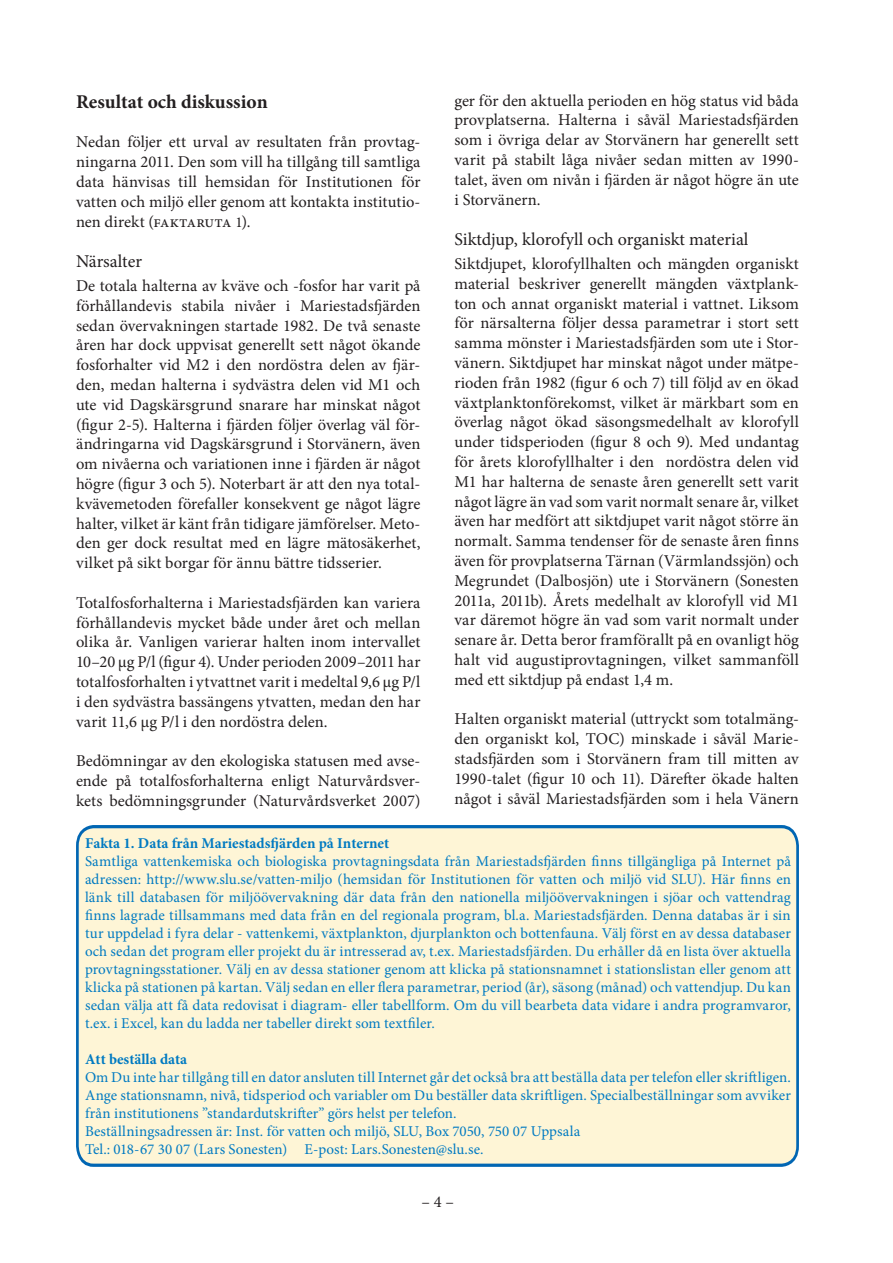
<style>
.page{position:relative;width:893px;height:1263px;background:#fff}
.page>*{position:absolute;margin:0;border:0;box-sizing:border-box;transform-origin:0 0}
.Brödtext{font:700 19.5px "Minion Pro";color:#231f20}
.Rubrik2{font:18px "Minion Pro";letter-spacing:-.005em;color:#231f20}
.Brödtext-2{font:16.5px/19.8px "Minion Pro";color:#231f20;text-align:justify}
.Ingress{font:16.5px "Minion Pro";color:#231f20}
.Faktaruta{font:15px/18px "Minion Pro";letter-spacing:.005em;color:#007ac2;text-align:justify}
.Faktaruta-2{font:700 15px "Minion Pro";color:#007ac2}
.s1{font-size:15px}
</style>
<div class="page">
<div style="left:76px;top:825px;width:723px;height:342px;background:#fef5d6"></div>
<p class="Brödtext" style="left:76px;top:88px;width:193px">Resultat och diskussion</p>
<p class="Brödtext-2" style="left:76px;top:132px;width:346px">Nedan följer ett urval av resultaten från provtag&shy;ningarna 2011. Den som vill ha tillgång till samtliga data hänvisas till hemsidan för Institutionen för vatten och miljö eller genom att kontakta institutio&shy;nen direkt (faktaruta <span class="s1">1</span>).</p>
<p class="Rubrik2" style="left:76px;top:249px;width:67px">Närsalter</p>
<p class="Brödtext-2" style="left:76px;top:276px;width:346px">De totala halterna av kväve och -fosfor har varit på förhållandevis stabila nivåer i Mariestadsfjärden sedan övervakningen startade 1982. De två senaste åren har dock uppvisat generellt sett något ökande fosforhalter vid M2 i den nordöstra delen av fjär&shy;den, medan halterna i sydvästra delen vid M1 och ute vid Dagskärsgrund snarare har minskat något (figur 2-5). Halterna i fjärden följer överlag väl för&shy;ändringarna vid Dagskärsgrund i Storvänern, även om nivåerna och variationen inne i fjärden är något högre (figur 3 och 5). Noterbart är att den nya total&shy;kvävemetoden förefaller konsekvent ge något lägre halter, vilket är känt från tidigare jämförelser. Meto&shy;den ger dock resultat med en lägre mätosäkerhet, vilket på sikt borgar för ännu bättre tidsserier.</p>
<p class="Brödtext-2" style="left:76px;top:593px;width:346px">Totalfosforhalterna i Mariestadsfjärden kan variera förhållandevis mycket både under året och mellan olika år. Vanligen varierar halten inom intervallet 10–20 µg P/l (figur 4). Under perioden 2009–2011 har totalfosforhalten i ytvattnet varit i medeltal 9,6 µg P/l i den sydvästra bassängens ytvatten, medan den har varit 11,6 µg P/l i den nordöstra delen.</p>
<p class="Brödtext-2" style="left:76px;top:751px;width:346px">Bedömningar av den ekologiska statusen med avse&shy;ende på totalfosforhalterna enligt Naturvårdsver&shy;kets bedömningsgrunder (Naturvårdsverket 2007)</p>
<p class="Brödtext-2" style="left:454px;top:90px;width:346px">ger för den aktuella perioden en hög status vid båda provplatserna. Halterna i såväl Mariestadsfjärden som i övriga delar av Storvänern har generellt sett varit på stabilt låga nivåer sedan mitten av 1990- talet, även om nivån i fjärden är något högre än ute i Storvänern.</p>
<p class="Rubrik2" style="left:454px;top:227px;width:296px">Siktdjup, klorofyll och organiskt material</p>
<p class="Brödtext-2" style="left:454px;top:254px;width:346px">Siktdjupet, klorofyllhalten och mängden organiskt material beskriver generellt mängden växtplank&shy;ton och annat organiskt material i vattnet. Liksom för närsalterna följer dessa parametrar i stort sett samma mönster i Mariestadsfjärden som ute i Stor&shy;vänern. Siktdjupet har minskat något under mätpe&shy;rioden från 1982 (figur 6 och 7) till följd av en ökad växtplanktonförekomst, vilket är märkbart som en överlag något ökad säsongsmedelhalt av klorofyll under tidsperioden (figur 8 och 9). Med undantag för årets klorofyllhalter i den nordöstra delen vid M1 har halterna de senaste åren generellt sett varit något lägre än vad som varit normalt senare år, vilket även har medfört att siktdjupet varit något större än normalt. Samma tendenser för de senaste åren finns även för provplatserna Tärnan (Värmlandssjön) och Megrundet (Dalbosjön) ute i Storvänern (Sonesten 2011a, 2011b). Årets medelhalt av klorofyll vid M1 var däremot högre än vad som varit normalt under senare år. Detta beror framförallt på en ovanligt hög halt vid augustiprovtagningen, vilket sammanföll med ett siktdjup på endast 1,4 m.</p>
<p class="Brödtext-2" style="left:454px;top:709px;width:346px">Halten organiskt material (uttryckt som totalmäng&shy;den organiskt kol, TOC) minskade i såväl Marie&shy;stadsfjärden som i Storvänern fram till mitten av 1990-talet (figur 10 och 11). Därefter ökade halten något i såväl Mariestadsfjärden som i hela Vänern</p>
<p class="Faktaruta-2" style="left:85px;top:833px;width:306px">Fakta 1. Data från Mariestadsfjärden på Internet</p>
<p class="Faktaruta" style="left:85px;top:852px;width:707px">Samtliga vattenkemiska och biologiska provtagningsdata från Mariestadsfjärden finns tillgängliga på Internet på adressen: http://www.slu.se/vatten-miljo (hemsidan för Institutionen för vatten och miljö vid SLU). Här finns en länk till databasen för miljöövervakning där data från den nationella miljöövervakningen i sjöar och vattendrag finns lagrade tillsammans med data från en del regionala program, bl.a. Mariestadsfjärden. Denna databas är i sin tur uppdelad i fyra delar - vattenkemi, växtplankton, djurplankton och bottenfauna. Välj först en av dessa databaser och sedan det program eller projekt du är intresserad av, t.ex. Mariestadsfjärden. Du erhåller då en lista över aktuella provtagningsstationer. Välj en av dessa stationer genom att klicka på stationsnamnet i stationslistan eller genom att klicka på stationen på kartan. Välj sedan en eller flera parametrar, period (år), säsong (månad) och vattendjup. Du kan sedan välja att få data redovisat i diagram- eller tabellform. Om du vill bearbeta data vidare i andra programvaror, t.ex. i Excel, kan du ladda ner tabeller direkt som textfiler.</p>
<p class="Faktaruta-2" style="left:85px;top:1049px;width:104px">Att beställa data</p>
<p class="Faktaruta" style="left:85px;top:1068px;width:707px">Om Du inte har tillgång till en dator ansluten till Internet går det också bra att beställa data per telefon eller skriftligen.<br>Ange stationsnamn, nivå, tidsperiod och variabler om Du beställer data skriftligen. Specialbeställningar som avviker från institutionens ”standardutskrifter” görs helst per telefon.</p>
<p class="Faktaruta" style="left:85px;top:1122px;width:497px">Beställningsadressen är: Inst. för vatten och miljö, SLU, Box 7050, 750 07 Uppsala</p>
<p class="Faktaruta" style="left:85px;top:1140px;width:400px">Tel.: 018-67 30 07 (Lars Sonesten) E-post: Lars.Sonesten@slu.se.</p>
<p class="Ingress" style="left:421px;top:1191px;width:34px">– 4 –</p>
</div>
